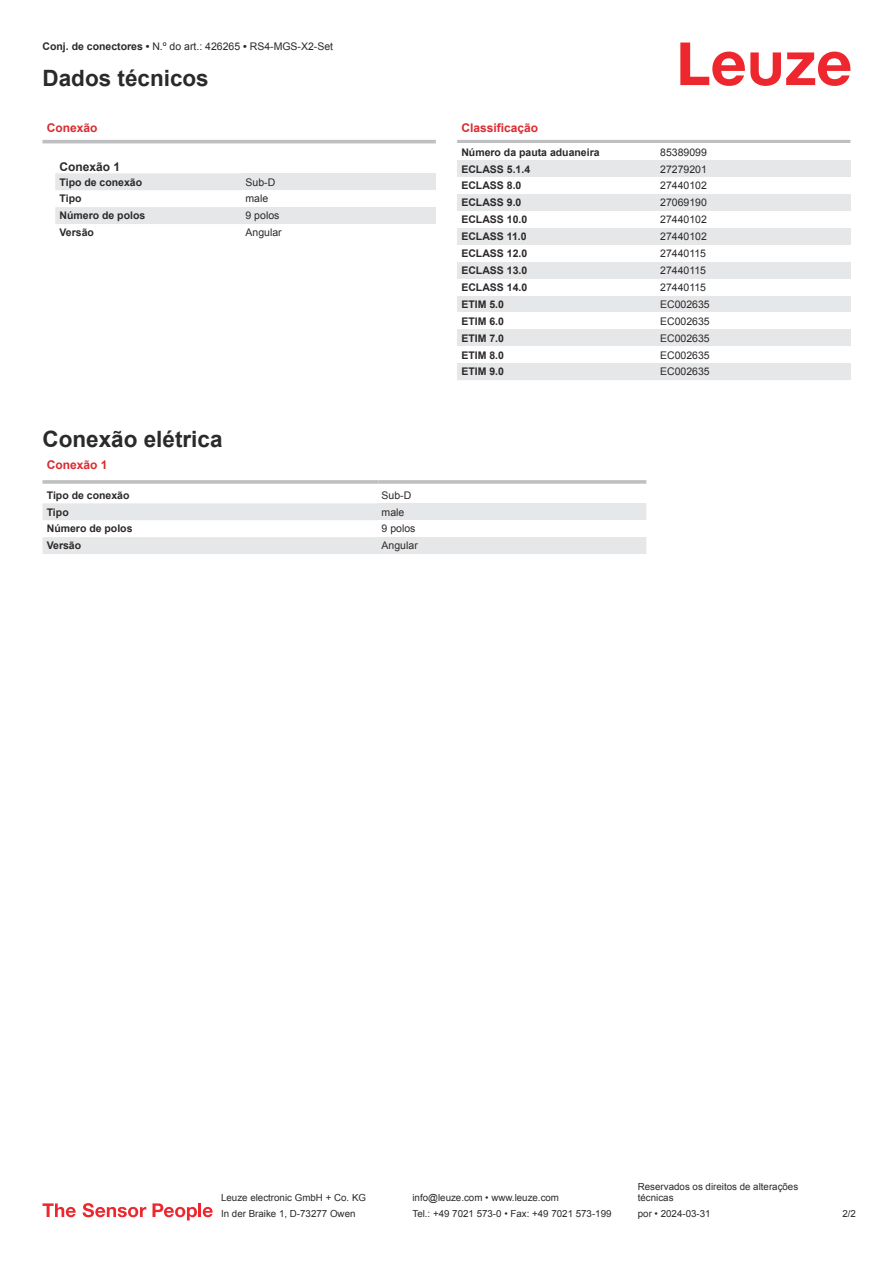
<style>
.page{position:relative;width:893px;height:1263px;background:#fff}
.page>*{position:absolute;margin:0;border:0;box-sizing:border-box;transform-origin:0 0}
.t1{font:700 22.5px "Arial";color:#2b292a}
.t2{font:700 12px "Arial";color:#db2a30}
.t3{font:700 12px "Arial";color:#2b292a}
.t4{font:700 10.5px "Arial";color:#2b292a}
.t5{font:10.5px "Arial";color:#2b292a}
.t6{font:9.75px/11.7px "Arial";color:#2b292a}
.s1{font-weight:700}
</style>
<div class="page">
<svg style="left:680px;top:43px;width:170px;height:43px"></svg>
<svg style="left:43px;top:143px;width:393px;height:1px"></svg>
<svg style="left:55px;top:173px;width:187px;height:51px"></svg>
<hr style="left:43px;top:140px;width:393px;height:3px;background:#bdbfc1">
<div style="left:242px;top:173px;width:194px;height:17px;background:#e6e7e9"></div>
<div style="left:242px;top:207px;width:194px;height:17px;background:#e6e7e9"></div>
<svg style="left:43px;top:503px;width:335px;height:51px"></svg>
<svg style="left:43px;top:480px;width:335px;height:4px"></svg>
<hr style="left:378px;top:480px;width:268px;height:4px;background:#c6c8c9">
<div style="left:378px;top:503px;width:268px;height:17px;background:#e6e7e9"></div>
<div style="left:378px;top:537px;width:268px;height:17px;background:#e6e7e9"></div>
<hr style="left:457px;top:140px;width:393px;height:3px;background:#bdbfc1">
<div style="left:457px;top:160px;width:200px;height:17px;background:#e6e7e9"></div>
<div style="left:657px;top:160px;width:193px;height:17px;background:#e6e7e9"></div>
<div style="left:457px;top:194px;width:200px;height:17px;background:#e6e7e9"></div>
<div style="left:657px;top:194px;width:193px;height:17px;background:#e6e7e9"></div>
<div style="left:457px;top:228px;width:200px;height:17px;background:#e6e7e9"></div>
<div style="left:657px;top:228px;width:193px;height:17px;background:#e6e7e9"></div>
<div style="left:457px;top:262px;width:200px;height:17px;background:#e6e7e9"></div>
<div style="left:657px;top:262px;width:193px;height:17px;background:#e6e7e9"></div>
<div style="left:457px;top:296px;width:200px;height:16px;background:#e6e7e9"></div>
<div style="left:657px;top:296px;width:193px;height:16px;background:#e6e7e9"></div>
<div style="left:457px;top:329px;width:200px;height:17px;background:#e6e7e9"></div>
<div style="left:657px;top:329px;width:193px;height:17px;background:#e6e7e9"></div>
<div style="left:457px;top:363px;width:200px;height:17px;background:#e6e7e9"></div>
<div style="left:657px;top:363px;width:193px;height:17px;background:#e6e7e9"></div>
<svg style="left:43px;top:1203px;width:33px;height:14px"></svg>
<svg style="left:83px;top:1203px;width:63px;height:14px"></svg>
<svg style="left:153px;top:1203px;width:44px;height:17px"></svg>
<hr style="left:198px;top:1203px;width:3px;height:14px;background:#ed272d">
<svg style="left:203px;top:1207px;width:10px;height:10px"></svg>
<p class="t5" style="left:43px;top:43px;width:292px"><span class="s1">Conj. de conectores •</span> N.º do art.: 426265 <span class="s1">•</span> RS4-MGS-X2-Set</p>
<h1 class="t1" style="left:43px;top:70px;width:168px">Dados técnicos</h1>
<p class="t2" style="left:47px;top:123px;width:52px">Conexão</p>
<p class="t3" style="left:60px;top:162px;width:62px">Conexão 1</p>
<p class="t4" style="left:60px;top:178px;width:84px">Tipo de conexão</p>
<p class="t5" style="left:246px;top:178px;width:31px">Sub-D</p>
<p class="t4" style="left:60px;top:195px;width:23px">Tipo</p>
<p class="t5" style="left:246px;top:195px;width:24px">male</p>
<p class="t4" style="left:60px;top:212px;width:87px">Número de polos</p>
<p class="t5" style="left:246px;top:212px;width:35px">9 polos</p>
<p class="t4" style="left:60px;top:229px;width:36px">Versão</p>
<p class="t5" style="left:246px;top:229px;width:38px">Angular</p>
<h1 class="t1" style="left:43px;top:431px;width:182px">Conexão elétrica</h1>
<p class="t2" style="left:47px;top:461px;width:62px">Conexão 1</p>
<p class="t4" style="left:47px;top:491px;width:84px">Tipo de conexão</p>
<p class="t5" style="left:382px;top:491px;width:31px">Sub-D</p>
<p class="t4" style="left:47px;top:508px;width:23px">Tipo</p>
<p class="t5" style="left:382px;top:508px;width:24px">male</p>
<p class="t4" style="left:47px;top:525px;width:87px">Número de polos</p>
<p class="t5" style="left:382px;top:525px;width:35px">9 polos</p>
<p class="t4" style="left:47px;top:542px;width:36px">Versão</p>
<p class="t5" style="left:382px;top:542px;width:38px">Angular</p>
<p class="t2" style="left:461px;top:123px;width:78px">Classificação</p>
<p class="t4" style="left:461px;top:148px;width:140px">Número da pauta aduaneira</p>
<p class="t5" style="left:660px;top:148px;width:48px">85389099</p>
<p class="t4" style="left:461px;top:165px;width:70px">ECLASS 5.1.4</p>
<p class="t5" style="left:660px;top:165px;width:48px">27279201</p>
<p class="t4" style="left:461px;top:182px;width:62px">ECLASS 8.0</p>
<p class="t5" style="left:660px;top:182px;width:48px">27440102</p>
<p class="t4" style="left:461px;top:199px;width:62px">ECLASS 9.0</p>
<p class="t5" style="left:660px;top:199px;width:48px">27069190</p>
<p class="t4" style="left:461px;top:216px;width:67px">ECLASS 10.0</p>
<p class="t5" style="left:660px;top:216px;width:48px">27440102</p>
<p class="t4" style="left:461px;top:233px;width:67px">ECLASS 11.0</p>
<p class="t5" style="left:660px;top:232px;width:48px">27440102</p>
<p class="t4" style="left:461px;top:249px;width:67px">ECLASS 12.0</p>
<p class="t5" style="left:660px;top:249px;width:47px">27440115</p>
<p class="t4" style="left:461px;top:266px;width:67px">ECLASS 13.0</p>
<p class="t5" style="left:660px;top:266px;width:47px">27440115</p>
<p class="t4" style="left:461px;top:283px;width:67px">ECLASS 14.0</p>
<p class="t5" style="left:660px;top:283px;width:47px">27440115</p>
<p class="t4" style="left:461px;top:300px;width:44px">ETIM 5.0</p>
<p class="t5" style="left:660px;top:300px;width:51px">EC002635</p>
<p class="t4" style="left:461px;top:317px;width:44px">ETIM 6.0</p>
<p class="t5" style="left:660px;top:317px;width:51px">EC002635</p>
<p class="t4" style="left:461px;top:334px;width:44px">ETIM 7.0</p>
<p class="t5" style="left:660px;top:334px;width:51px">EC002635</p>
<p class="t4" style="left:461px;top:351px;width:44px">ETIM 8.0</p>
<p class="t5" style="left:660px;top:351px;width:51px">EC002635</p>
<p class="t4" style="left:461px;top:368px;width:44px">ETIM 9.0</p>
<p class="t5" style="left:660px;top:368px;width:51px">EC002635</p>
<p class="t6" style="left:221px;top:1193px;width:146px">Leuze electronic GmbH + Co. KG</p>
<p class="t6" style="left:412px;top:1193px;width:148px">info@leuze.com • www.leuze.com</p>
<p class="t6" style="left:638px;top:1181px;width:162px">Reservados os direitos de alterações técnicas</p>
<p class="t6" style="left:221px;top:1209px;width:136px">In der Braike 1, D-73277 Owen</p>
<p class="t6" style="left:412px;top:1209px;width:201px">Tel.: +49 7021 573-0 • Fax: +49 7021 573-199</p>
<p class="t6" style="left:638px;top:1209px;width:74px">por • 2024-03-31</p>
<p class="t6" style="left:842px;top:1209px;width:15px">2 /2</p>
</div>
